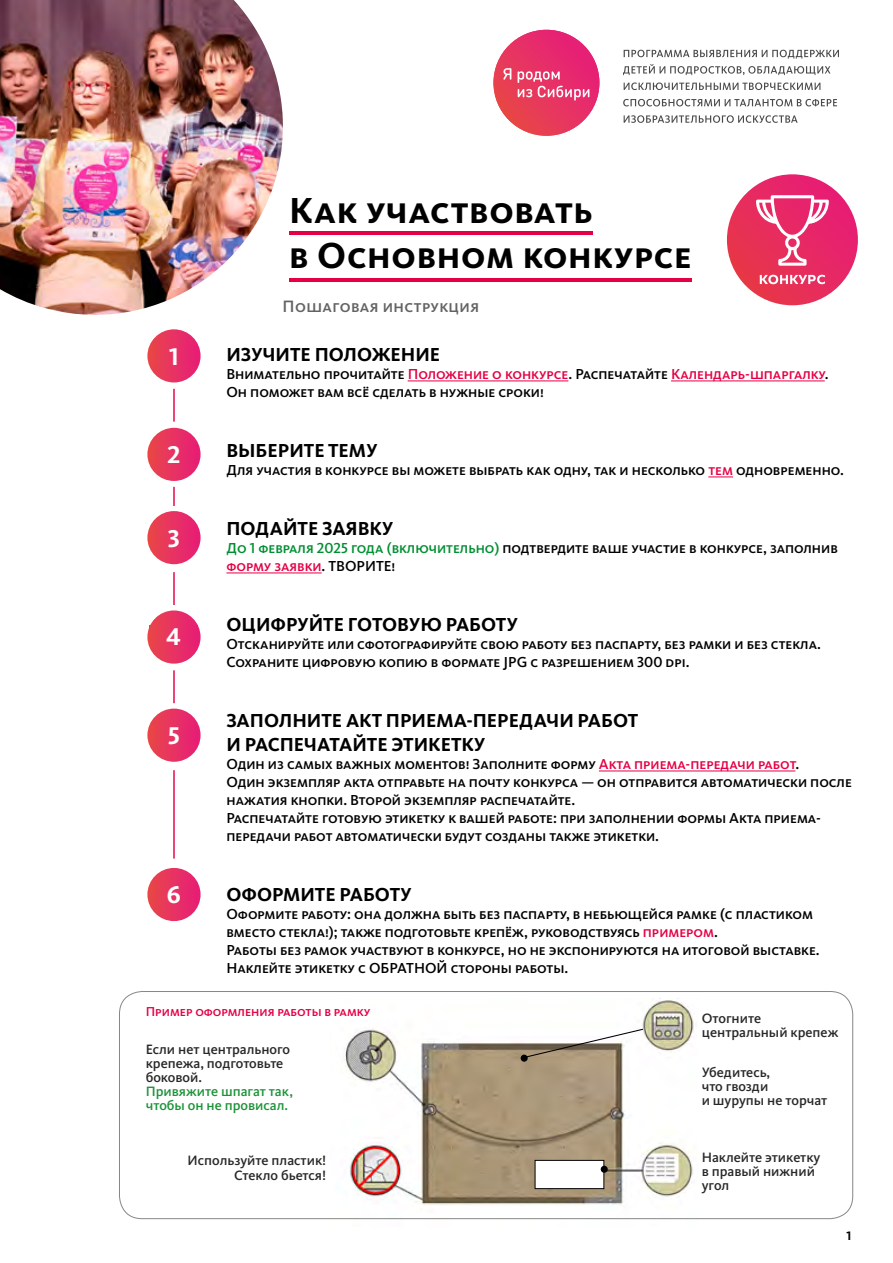
<style>
.page{position:relative;width:893px;height:1263px;background:#fff}
.page>*{position:absolute;margin:0;border:0;box-sizing:border-box;transform-origin:0 0}
.t1{font:37.5px/45px "Kievit CY Bold SC";letter-spacing:.02em;color:#000}
.t2{font:25.2px "Kievit CY Bold SC";color:#fff}
.t3{font:19.5px/24px "Kievit CY Bold SC";color:#000}
.t4{font:17.1px "Kievit CY Medium SC";letter-spacing:.025em;color:#646363}
.t5{font:15px/18px "Kievit CY Medium SC";color:#000}
.t6{font:500 14.1px/14.1px "Kievit CY";color:#282827}
.t7{font:500 14.1px/14.1px "Kievit CY";color:#1d9339}
.t8{font:13.35px "Kievit CY Medium SC";color:#e50046}
.t9{font:12.75px "Kievit CY Bold SC";color:#000}
.s1{color:#e50046}
.s2{color:#008f32}
</style>
<div class="page">
<hr style="left:408px;top:381px;width:160px;height:1px;background:#e50046">
<hr style="left:671px;top:381px;width:154px;height:1px;background:#e50046">
<svg style="left:708px;top:477px;width:25px;height:1px"></svg>
<hr style="left:226px;top:573px;width:96px;height:1px;background:#e50046">
<hr style="left:599px;top:771px;width:196px;height:1px;background:#e50046">
<hr style="left:289px;top:278px;width:402px;height:4px;background:#e50046">
<hr style="left:289px;top:231px;width:304px;height:4px;background:#e50046">
<img style="left:0;top:0;width:283px;height:315px">
<svg style="left:147px;top:329px;width:54px;height:53px"></svg>
<div style="left:150px;top:346px;width:48px;height:19px;background:linear-gradient(to right,#e8464a,#e71f76)"></div>
<svg style="left:147px;top:511px;width:54px;height:53px"></svg>
<div style="left:150px;top:528px;width:48px;height:19px;background:linear-gradient(to right,#e8464a,#e71f76)"></div>
<svg style="left:147px;top:428px;width:54px;height:53px"></svg>
<div style="left:150px;top:444px;width:48px;height:20px;background:linear-gradient(to right,#e8464a,#e71f76)"></div>
<svg style="left:147px;top:610px;width:54px;height:54px"></svg>
<div style="left:150px;top:626px;width:47px;height:19px;background:linear-gradient(to right,#e9454b,#e71e77)"></div>
<hr style="left:173px;top:572px;width:2px;height:33px;background:#e50046">
<hr style="left:173px;top:670px;width:2px;height:33px;background:#e50046">
<hr style="left:173px;top:389px;width:2px;height:33px;background:#e50046">
<svg style="left:173px;top:487px;width:2px;height:19px"></svg>
<hr style="left:173px;top:770px;width:2px;height:88px;background:#e50046">
<svg style="left:147px;top:709px;width:54px;height:53px"></svg>
<div style="left:150px;top:725px;width:48px;height:19px;background:linear-gradient(to right,#e8464a,#e71f76)"></div>
<svg style="left:147px;top:868px;width:54px;height:53px"></svg>
<div style="left:150px;top:883px;width:48px;height:20px;background:linear-gradient(to right,#e8464a,#e71f76)"></div>
<svg style="left:493px;top:30px;width:106px;height:106px;background:#e73362"></svg>
<svg style="left:503px;top:68px;width:8px;height:12px"></svg>
<svg style="left:518px;top:71px;width:71px;height:30px;background:#eb5c86"></svg>
<svg style="left:623px;top:50px;width:216px;height:25px"></svg>
<svg style="left:624px;top:83px;width:196px;height:7px"></svg>
<svg style="left:623px;top:99px;width:214px;height:7px"></svg>
<svg style="left:624px;top:115px;width:174px;height:8px"></svg>
<svg style="left:727px;top:174px;width:131px;height:131px;background:#e72c60"></svg>
<svg style="left:756px;top:195px;width:73px;height:71px"></svg>
<svg style="left:760px;top:275px;width:65px;height:9px"></svg>
<img style="left:330px;top:1000px;width:367px;height:220px">
<div style="left:535px;top:1160px;width:69px;height:28px;background:#fff"></div>
<div style="left:535px;top:1160px;width:69px;height:29px;border:1px solid #000"></div>
<svg style="left:522px;top:1028px;width:122px;height:31px"></svg>
<div style="left:521px;top:1055px;width:7px;height:7px;background:#000;border-radius:50%"></div>
<div style="left:601px;top:1166px;width:7px;height:7px;background:#000;border-radius:50%"></div>
<div style="left:119px;top:991px;width:734px;height:228px;border:1px solid #878787;border-radius:23px"></div>
<h1 class="t1" style="left:289px;top:189px;width:404px">Как участвовать<br>в Основном конкурсе</h1>
<h2 class="t2" style="left:169px;top:343px;width:11px">1</h2>
<h2 class="t2" style="left:167px;top:442px;width:14px">2</h2>
<h2 class="t2" style="left:168px;top:525px;width:14px">3</h2>
<h2 class="t2" style="left:166px;top:623px;width:16px">4</h2>
<h2 class="t2" style="left:168px;top:723px;width:13px">5</h2>
<h2 class="t2" style="left:167px;top:881px;width:16px">6</h2>
<p class="t4" style="left:282px;top:298px;width:198px">Пошаговая инструкция</p>
<h3 class="t3" style="left:226px;top:343px;width:215px">ИЗУЧИТЕ ПОЛОЖЕНИЕ</h3>
<p class="t5" style="left:226px;top:365px;width:604px">Внимательно прочитайте <span class="s1">Положение о конкурсе</span>. Распечатайте <span class="s1">Календарь-шпаргалку</span>.<br>Он поможет вам всё сделать в нужные сроки!</p>
<h3 class="t3" style="left:226px;top:439px;width:153px">ВЫБЕРИТЕ ТЕМУ</h3>
<p class="t5" style="left:226px;top:461px;width:619px">Для участия в конкурсе вы можете выбрать как одну, так и несколько <span class="s1">тем</span> одновременно.</p>
<h3 class="t3" style="left:226px;top:517px;width:169px">ПОДАЙТЕ ЗАЯВКУ</h3>
<p class="t5" style="left:226px;top:539px;width:613px"><span class="s2">До 1 февраля 2025 года (включительно)</span> подтвердите ваше участие в конкурсе, заполнив <span class="s1">форму заявки</span>. ТВОРИТЕ!</p>
<h3 class="t3" style="left:226px;top:613px;width:293px">ОЦИФРУЙТЕ ГОТОВУЮ РАБОТУ</h3>
<p class="t5" style="left:226px;top:635px;width:596px">Отсканируйте или сфотографируйте свою работу без паспарту, без рамки и без стекла.<br>Сохраните цифровую копию в формате JPG с разрешением 300 dpi.</p>
<h3 class="t3" style="left:226px;top:709px;width:413px">ЗАПОЛНИТЕ АКТ ПРИЕМА-ПЕРЕДАЧИ РАБОТ<br>И РАСПЕЧАТАЙТЕ ЭТИКЕТКУ</h3>
<p class="t5" style="left:226px;top:755px;width:627px">Один из самых важных моментов! Заполните форму <span class="s1">Акта приема-передачи работ</span>.<br>Один экземпляр акта отправьте на почту конкурса — он отправится автоматически после нажатия кнопки. Второй экземпляр распечатайте.<br>Распечатайте готовую этикетку к вашей работе: при заполнении формы Акта приема&shy;передачи работ автоматически будут созданы также этикетки.</p>
<h3 class="t3" style="left:226px;top:883px;width:187px">ОФОРМИТЕ РАБОТУ</h3>
<p class="t5" style="left:226px;top:905px;width:595px">Оформите работу: она должна быть без паспарту, в небьющейся рамке (с пластиком вместо стекла!); также подготовьте крепёж, руководствуясь <span class="s1">примером</span>.<br>Работы без рамок участвуют в конкурсе, но не экспонируются на итоговой выставке.<br>Наклейте этикетку с ОБРАТНОЙ стороны работы.</p>
<p class="t8" style="left:146px;top:1005px;width:226px">Пример оформления работы в рамку</p>
<p class="t6" style="left:146px;top:1043px;width:146px">Если нет центрального крепежа, подготовьте боковой.</p>
<p class="t7" style="left:146px;top:1085px;width:149px">Привяжите шпагат так, чтобы он не провисал.</p>
<p class="t6" style="left:702px;top:1011px;width:138px">Отогните центральный крепеж</p>
<p class="t6" style="left:702px;top:1066px;width:127px">Убедитесь,<br>что гвозди<br>и шурупы не торчат</p>
<p class="t6" style="left:188px;top:1154px;width:140px;text-align:right">Используйте пластик!<br>Стекло бьется!</p>
<p class="t6" style="left:702px;top:1150px;width:120px">Наклейте этикетку в правый нижний угол</p>
<p class="t9" style="left:846px;top:1229px;width:6px">1</p>
</div>
